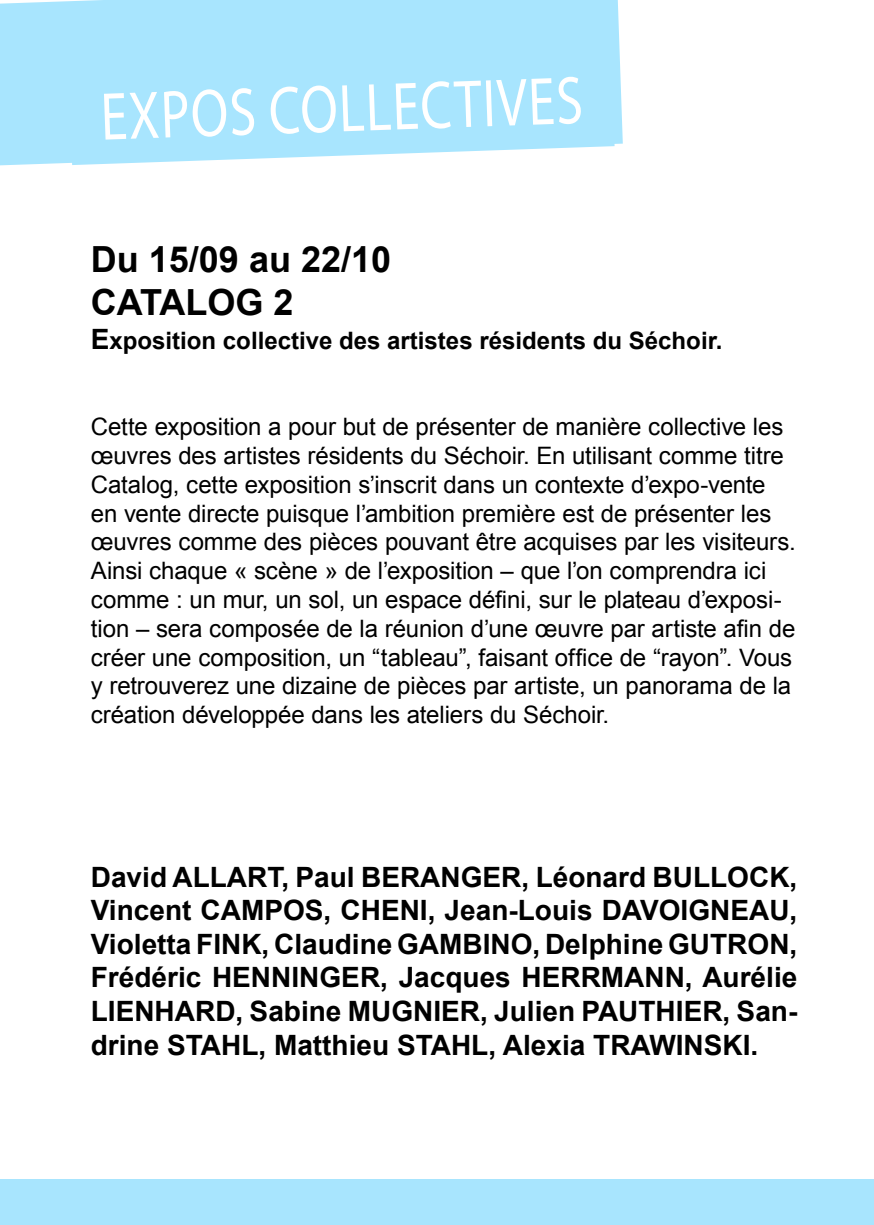
<style>
.page{position:relative;width:874px;height:1225px;background:#fff}
.page>*{position:absolute;margin:0;border:0;box-sizing:border-box;transform-origin:0 0}
.t1{font:68px "Myriad Pro";color:#fff;scale:.8 1}
.t2{font:700 36px/43.2px "Arial";color:#000}
.t3{font:700 28px/33.6px "Arial";color:#000;text-align:justify}
.t4{font:24px/28.8px "Arial";letter-spacing:-.005em;color:#000}
.t5{font:700 24px "Arial";color:#000}
.s1{font-size:28px}
</style>
<div class="page">
<div style="left:0;top:0;width:622px;height:165px;background:#a8e5fe"></div>
<svg style="left:69px;top:71px;width:545px;height:94px;fill:#a8e5fe"></svg>
<div style="left:0;top:1179px;width:873px;height:46px;background:#a8e5fe"></div>
<img style="left:873px;top:1179px;width:1px;height:46px">
<h1 class="t1" style="left:99px;top:75px;width:604px;rotate:-2deg">EXPOS COLLECTIVES</h1>
<h2 class="t2" style="left:91px;top:239px;width:302px">Du 15/09 au 22/10<br>CATALOG 2</h2>
<p class="t5" style="left:91px;top:324px;width:632px"><span class="s1">E</span>xposition collective des artistes résidents du Séchoir.</p>
<p class="t4" style="left:91px;top:412px;width:706px">Cette exposition a pour but de présenter de manière collective les œuvres des artistes résidents du Séchoir. En utilisant comme titre Catalog, cette exposition s’inscrit dans un contexte d’expo-vente en vente directe puisque l’ambition première est de présenter les œuvres comme des pièces pouvant être acquises par les visiteurs.<br>Ainsi chaque « scène » de l’exposition – que l’on comprendra ici comme : un mur, un sol, un espace défini, sur le plateau d’exposi&shy;tion – sera composée de la réunion d’une œuvre par artiste afin de créer une composition, un “tableau”, faisant office de “rayon”. Vous y retrouverez une dizaine de pièces par artiste, un panorama de la création développée dans les ateliers du Séchoir.</p>
<p class="t3" style="left:91px;top:861px;width:707px">David ALLART, Paul BERANGER, Léonard BULLOCK, Vincent CAMPOS, CHENI, Jean-Louis DAVOIGNEAU, Violetta FINK, Claudine GAMBINO, Delphine GUTRON, Frédéric HENNINGER, Jacques HERRMANN, Aurélie LIENHARD, Sabine MUGNIER, Julien PAUTHIER, San&shy;drine STAHL, Matthieu STAHL, Alexia TRAWINSKI.</p>
</div>
